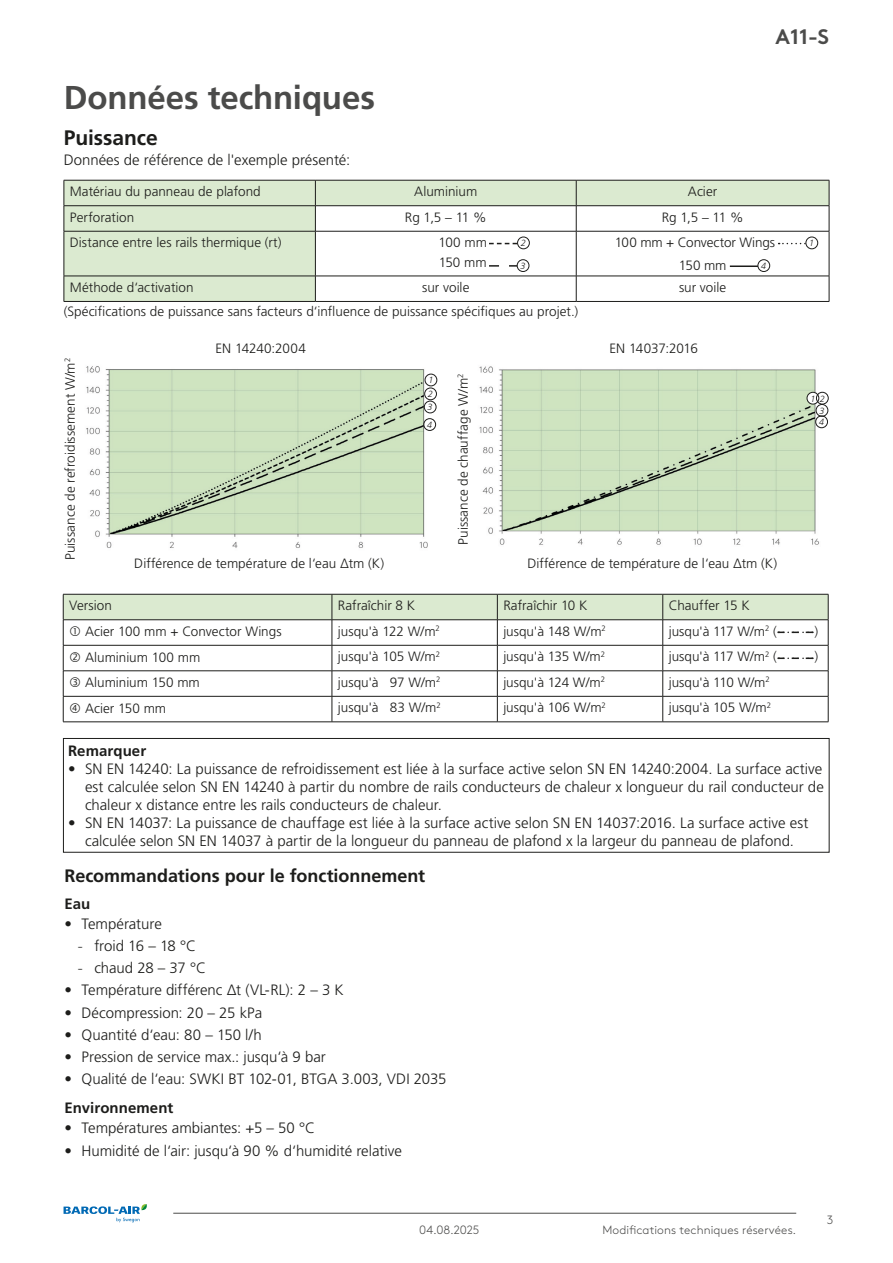
<style>
.page{position:relative;width:893px;height:1263px;background:#fff}
.page>*{position:absolute;margin:0;border:0;box-sizing:border-box;transform-origin:0 0}
.t1{font:700 33px "Frutiger LT Pro";letter-spacing:-.005em;color:#4b4b4a}
.t2{font:700 21px "Frutiger LT Pro";letter-spacing:-.005em;color:#1d1d1b}
.t3{font:700 21px "Swegon Brown";color:#4b4b4a}
.t4{font:700 18px "Frutiger LT Pro";color:#1d1d1b}
.t5{font:300 15px/18px "Frutiger LT Pro";letter-spacing:-.005em;color:#1d1d1b;text-align:justify}
.t6{font:700 15px "Frutiger LT Pro";letter-spacing:.005em;color:#1d1d1b}
.t7{font:300 13.5px/19.8px "Frutiger LT Pro";color:#1d1d1b}
.t8{font:300 12px "Swegon Brown";letter-spacing:.01em;color:#4b4b4a}
.t9{font:italic 300 9px "Frutiger LT Pro";color:#1d1d1b}
.s1{font-family:"Swegon Brown"}
</style>
<div class="page">
<hr style="left:173px;top:1213px;width:623px;height:1px;background:#4b4b4a">
<svg style="left:64px;top:1204px;width:83px;height:18px"></svg>
<svg style="left:65px;top:181px;width:764px;height:120px"></svg>
<hr style="left:64px;top:180px;width:251px;height:1px;background:#1d1d1b">
<hr style="left:315px;top:180px;width:261px;height:1px;background:#1d1d1b">
<hr style="left:576px;top:180px;width:253px;height:1px;background:#1d1d1b">
<hr style="left:64px;top:205px;width:251px;height:1px;background:#1d1d1b">
<svg style="left:64px;top:180px;width:1px;height:51px"></svg>
<hr style="left:315px;top:205px;width:261px;height:1px;background:#1d1d1b">
<svg style="left:315px;top:180px;width:1px;height:51px"></svg>
<hr style="left:576px;top:205px;width:253px;height:1px;background:#1d1d1b">
<svg style="left:576px;top:180px;width:1px;height:51px"></svg>
<svg style="left:829px;top:180px;width:1px;height:51px"></svg>
<hr style="left:64px;top:231px;width:251px;height:1px;background:#1d1d1b">
<hr style="left:64px;top:231px;width:1px;height:45px;background:#1d1d1b">
<hr style="left:315px;top:231px;width:261px;height:1px;background:#1d1d1b">
<hr style="left:315px;top:231px;width:1px;height:45px;background:#1d1d1b">
<hr style="left:576px;top:231px;width:253px;height:1px;background:#1d1d1b">
<hr style="left:576px;top:231px;width:1px;height:45px;background:#1d1d1b">
<hr style="left:829px;top:231px;width:1px;height:45px;background:#1d1d1b">
<hr style="left:64px;top:276px;width:251px;height:1px;background:#1d1d1b">
<svg style="left:64px;top:276px;width:1px;height:25px"></svg>
<hr style="left:315px;top:276px;width:261px;height:1px;background:#1d1d1b">
<svg style="left:315px;top:276px;width:1px;height:25px"></svg>
<hr style="left:576px;top:276px;width:253px;height:1px;background:#1d1d1b">
<svg style="left:576px;top:276px;width:1px;height:25px"></svg>
<svg style="left:829px;top:276px;width:1px;height:25px"></svg>
<hr style="left:64px;top:301px;width:251px;height:1px;background:#1d1d1b">
<hr style="left:315px;top:301px;width:261px;height:1px;background:#1d1d1b">
<hr style="left:576px;top:301px;width:253px;height:1px;background:#1d1d1b">
<div style="left:63px;top:738px;width:766px;height:115px;border:1px solid #1d1d1b"></div>
<img style="left:479px;top:366px;width:350px;height:179px">
<div style="left:815px;top:416px;width:13px;height:12px;border:1px solid #1d1d1b;border-radius:50%"></div>
<div style="left:807px;top:392px;width:12px;height:12px;background:#fff;border-radius:50%"></div>
<div style="left:807px;top:392px;width:12px;height:12px;border:1px solid #1d1d1b;border-radius:50%"></div>
<div style="left:816px;top:404px;width:12px;height:12px;border:1px solid #1d1d1b;border-radius:50%"></div>
<div style="left:816px;top:392px;width:12px;height:12px;border:1px solid #1d1d1b;border-radius:50%"></div>
<img style="left:86px;top:366px;width:350px;height:182px">
<div style="left:424px;top:418px;width:12px;height:13px;border:1px solid #1d1d1b;border-radius:50%"></div>
<div style="left:424px;top:401px;width:12px;height:12px;border:1px solid #1d1d1b;border-radius:50%"></div>
<div style="left:424px;top:388px;width:13px;height:12px;border:1px solid #1d1d1b;border-radius:50%"></div>
<div style="left:425px;top:374px;width:12px;height:12px;border:1px solid #1d1d1b;border-radius:50%"></div>
<hr style="left:730px;top:265px;width:36px;height:2px;background:#1d1d1b">
<div style="left:758px;top:260px;width:12px;height:11px;background:#fff;border-radius:50%"></div>
<div style="left:758px;top:259px;width:12px;height:13px;border:1px solid #1d1d1b;border-radius:50%"></div>
<svg style="left:489px;top:243px;width:28px;height:1px"></svg>
<div style="left:518px;top:237px;width:11px;height:12px;background:#fff;border-radius:50%"></div>
<div style="left:517px;top:237px;width:13px;height:12px;border:1px solid #1d1d1b;border-radius:50%"></div>
<svg style="left:779px;top:243px;width:27px;height:1px"></svg>
<div style="left:806px;top:237px;width:12px;height:12px;background:#fff;border-radius:50%"></div>
<div style="left:806px;top:237px;width:12px;height:12px;border:1px solid #1d1d1b;border-radius:50%"></div>
<svg style="left:489px;top:265px;width:28px;height:2px"></svg>
<div style="left:517px;top:260px;width:12px;height:11px;background:#fff;border-radius:50%"></div>
<div style="left:517px;top:259px;width:12px;height:13px;border:1px solid #1d1d1b;border-radius:50%"></div>
<svg style="left:63px;top:594px;width:766px;height:128px"></svg>
<h2 class="t3" style="left:775px;top:20px;width:55px">A11-S</h2>
<h1 class="t1" style="left:64px;top:77px;width:313px">Données techniques</h1>
<h2 class="t2" style="left:64px;top:125px;width:95px">Puissance</h2>
<p class="t5" style="left:64px;top:151px;width:288px">Données de référence de l'exemple présenté:</p>
<p class="t7" style="left:70px;top:182px;width:192px">Matériau du panneau de plafond</p>
<p class="t7" style="left:414px;top:182px;width:65px">Aluminium</p>
<p class="t7" style="left:688px;top:182px;width:31px">Acier</p>
<p class="t7" style="left:70px;top:207px;width:66px">Perforation</p>
<p class="t7" style="left:405px;top:207px;width:83px">Rg 1,5 – 11 %</p>
<p class="t7" style="left:662px;top:207px;width:83px">Rg 1,5 – 11 %</p>
<p class="t7" style="left:70px;top:233px;width:213px">Distance entre les rails thermique (rt)</p>
<p class="t7" style="left:438px;top:233px;width:50px">100 mm<br>150 mm</p>
<p class="t7" style="left:679px;top:232px;width:98px;line-height:22.5px;text-indent:-64px">100 mm + Convector Wings<br>150 mm</p>
<p class="t7" style="left:70px;top:278px;width:125px">Méthode d‘activation</p>
<p class="t7" style="left:422px;top:278px;width:49px">sur voile</p>
<p class="t7" style="left:679px;top:278px;width:49px">sur voile</p>
<p class="t7" style="left:64px;top:301px;width:516px">(Spécifications de puissance sans facteurs d‘influence de puissance spécifiques au projet.)</p>
<p class="t9" style="left:521px;top:238px;width:7px">2</p>
<p class="t9" style="left:809px;top:238px;width:7px">1</p>
<p class="t9" style="left:520px;top:261px;width:7px">3</p>
<p class="t9" style="left:761px;top:261px;width:7px">4</p>
<p class="t7" style="left:60px;top:560px;width:203px;rotate:-90deg">Puissance de refroidissement W/m<sup>2</sup></p>
<p class="t7" style="left:216px;top:338px;width:92px">EN 14240:2004</p>
<p class="t7" style="left:134px;top:554px;width:251px">Différence de température de l‘eau ∆tm (K)</p>
<p class="t9" style="left:428px;top:375px;width:7px">1</p>
<p class="t9" style="left:428px;top:389px;width:7px">2</p>
<p class="t9" style="left:428px;top:402px;width:7px">3</p>
<p class="t9" style="left:427px;top:420px;width:7px">4</p>
<p class="t7" style="left:453px;top:545px;width:172px;rotate:-90deg">Puissance de chauffage W/m<sup>2</sup></p>
<p class="t7" style="left:610px;top:338px;width:90px">EN 14037:2016</p>
<p class="t9" style="left:820px;top:393px;width:7px">2</p>
<p class="t9" style="left:810px;top:393px;width:7px">1</p>
<p class="t9" style="left:819px;top:405px;width:7px">3</p>
<p class="t9" style="left:819px;top:417px;width:7px">4</p>
<p class="t7" style="left:527px;top:554px;width:251px">Différence de température de l‘eau ∆tm (K)</p>
<p class="t7" style="left:69px;top:596px;width:44px">Version</p>
<p class="t7" style="left:338px;top:596px;width:79px">Rafraîchir 8 K</p>
<p class="t7" style="left:503px;top:596px;width:86px">Rafraîchir 10 K</p>
<p class="t7" style="left:669px;top:596px;width:82px">Chauffer 15 K</p>
<p class="t7" style="left:85px;top:622px;width:198px">Acier 100 mm + Convector Wings</p>
<p class="t7" style="left:338px;top:621px;width:104px">jusqu'à 122 W/m<sup>2</sup></p>
<p class="t7" style="left:503px;top:621px;width:104px">jusqu'à 148 W/m<sup>2</sup></p>
<p class="t7" style="left:669px;top:621px;width:110px">jusqu'à 117 W/m<sup>2</sup> (</p>
<p class="t7" style="left:814px;top:621px;width:5px">)</p>
<p class="t7" style="left:85px;top:647px;width:117px">Aluminium 100 mm</p>
<p class="t7" style="left:338px;top:647px;width:104px">jusqu'à 105 W/m<sup>2</sup></p>
<p class="t7" style="left:503px;top:647px;width:103px">jusqu'à 135 W/m<sup>2</sup></p>
<p class="t7" style="left:669px;top:647px;width:110px">jusqu'à 117 W/m<sup>2</sup> (</p>
<p class="t7" style="left:814px;top:647px;width:5px">)</p>
<p class="t7" style="left:85px;top:673px;width:116px">Aluminium 150 mm</p>
<p class="t7" style="left:338px;top:672px;width:104px">jusqu'à 97 W/m<sup>2</sup></p>
<p class="t7" style="left:503px;top:672px;width:103px">jusqu'à 124 W/m<sup>2</sup></p>
<p class="t7" style="left:669px;top:672px;width:103px">jusqu'à 110 W/m<sup>2</sup></p>
<p class="t7" style="left:85px;top:698px;width:83px">Acier 150 mm</p>
<p class="t7" style="left:338px;top:698px;width:104px">jusqu'à 83 W/m<sup>2</sup></p>
<p class="t7" style="left:503px;top:698px;width:104px">jusqu'à 106 W/m<sup>2</sup></p>
<p class="t7" style="left:669px;top:698px;width:104px">jusqu'à 105 W/m<sup>2</sup></p>
<p class="t6" style="left:68px;top:742px;width:80px">Remarquer</p>
<p class="t5" style="left:85px;top:760px;width:740px;text-indent:-17px">• SN EN 14240: La puissance de refroidissement est liée à la surface active selon SN EN 14240:2004. La surface active est calculée selon SN EN 14240 à partir du nombre de rails conducteurs de chaleur x longueur du rail conducteur de chaleur x distance entre les rails conducteurs de chaleur.</p>
<p class="t5" style="left:68px;top:814px;width:742px;text-align:center">• SN EN 14037: La puissance de chauffage est liée à la surface active selon SN EN 14037:2016. La surface active est calculée selon SN EN 14037 à partir de la longueur du panneau de plafond x la largeur du panneau de plafond.</p>
<p class="t4" style="left:65px;top:865px;width:362px">Recommandations pour le fonctionnement</p>
<p class="t6" style="left:65px;top:894px;width:27px">Eau</p>
<p class="t5" style="left:65px;top:915px;width:99px">• Température</p>
<p class="t5" style="left:77px;top:937px;width:120px"><span class="s1">-</span> froid 16 – 18 °C</p>
<p class="t5" style="left:77px;top:959px;width:130px"><span class="s1">-</span> chaud 28 – 37 °C</p>
<p class="t5" style="left:65px;top:981px;width:281px">• Température différenc Δt (VL-RL): 2 – 3 K</p>
<p class="t5" style="left:65px;top:1004px;width:199px">• Décompression: 20 – 25 kPa</p>
<p class="t5" style="left:65px;top:1026px;width:199px">• Quantité d‘eau: 80 – 150 l/h</p>
<p class="t5" style="left:65px;top:1048px;width:263px">• Pression de service max.: jusqu‘à 9 bar</p>
<p class="t5" style="left:65px;top:1070px;width:383px">• Qualité de l‘eau: SWKI BT 102-01, BTGA 3.003, VDI 2035</p>
<p class="t6" style="left:65px;top:1099px;width:110px">Environnement</p>
<p class="t5" style="left:65px;top:1119px;width:252px">• Températures ambiantes: +5 – 50 °C</p>
<p class="t5" style="left:65px;top:1141px;width:339px">• Humidité de l‘air: jusqu‘à 90 % d‘humidité relative</p>
<p class="t8" style="left:419px;top:1221px;width:62px">04.08.2025</p>
<p class="t8" style="left:602px;top:1221px;width:195px">Modifications techniques réservées.</p>
<p class="t8" style="left:827px;top:1211px;width:8px">3</p>
</div>
